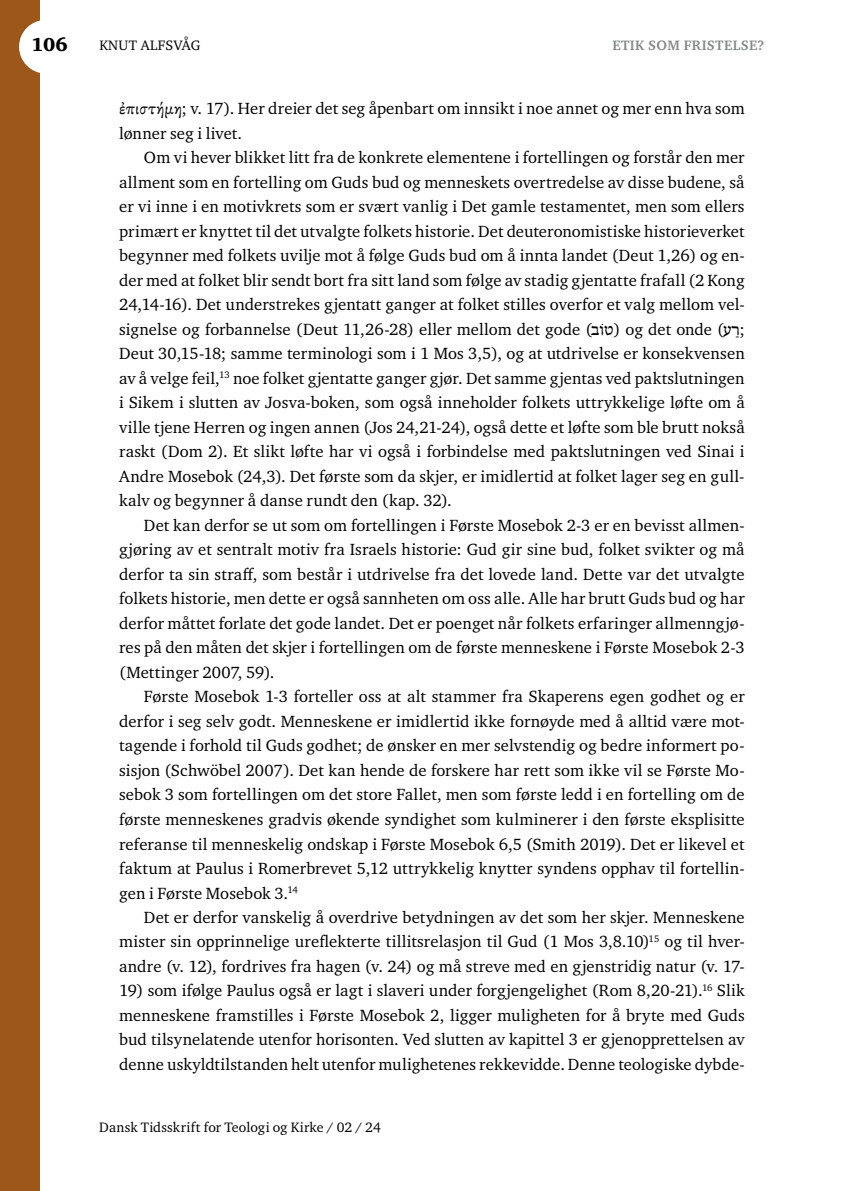
<style>
.page{position:relative;width:844px;height:1191px;background:#fff}
.page>*{position:absolute;margin:0;border:0;box-sizing:border-box;transform-origin:0 0}
.t1{font:900 19.25px "Charter ITC Std";color:#000}
.t2{font:16.62px/24.5px "Charter ITC Std";letter-spacing:.005em;color:#000;text-align:justify}
.t3{font:14px "Charter ITC Std";letter-spacing:.015em;color:#000}
.t4{font:700 14px "Charter ITC Std";letter-spacing:.025em;color:#86888a}
.s1{font-family:"SBL Greek"}
.s2{font-family:"SBL Hebrew"}
</style>
<div class="page">
<div style="left:0;top:0;width:40px;height:1191px;background:#9d5719"></div>
<div style="left:19px;top:20px;width:54px;height:54px;background:#fff;border-radius:50%"></div>
<p class="t1" style="left:31px;top:33px;width:38px">106</p>
<p class="t3" style="left:99px;top:37px;width:102px">KNUT ALFSVÅG</p>
<p class="t4" style="left:612px;top:37px;width:153px">ETIK SOM FRISTELSE?</p>
<p class="t2" style="left:119px;top:96px;width:627px"><span class="s1">ἐπιστήμη</span>; v. 17). Her dreier det seg åpenbart om innsikt i noe annet og mer enn hva som lønner seg i livet.</p>
<p class="t2" style="left:119px;top:145px;width:627px;text-indent:25px">Om vi hever blikket litt fra de konkrete elementene i fortellingen og forstår den mer allment som en fortelling om Guds bud og menneskets overtredelse av disse budene, så er vi inne i en motivkrets som er svært vanlig i Det gamle testamentet, men som ellers primært er knyttet til det utvalgte folkets historie. Det deuteronomistiske historieverket begynner med folkets uvilje mot å følge Guds bud om å innta landet (Deut 1,26) og en&shy;der med at folket blir sendt bort fra sitt land som følge av stadig gjentatte frafall (2 Kong 24,14-16). Det understrekes gjentatt ganger at folket stilles overfor et valg mellom vel&shy;signelse og forbannelse (Deut 11,26-28) eller mellom det gode ( <span class="s2">ובֹט</span> ( og det onde (<span class="s2">ע ַרַ</span> ; Deut 30,15-18; samme terminologi som i 1 Mos 3,5), og at utdrivelse er konsekvensen av å velge feil,<sup>13</sup> noe folket gjentatte ganger gjør. Det samme gjentas ved paktslutningen i Sikem i slutten av Josva-boken, som også inneholder folkets uttrykkelige løfte om å ville tjene Herren og ingen annen (Jos 24,21-24), også dette et løfte som ble brutt nokså raskt (Dom 2). Et slikt løfte har vi også i forbindelse med paktslutningen ved Sinai i Andre Mosebok (24,3). Det første som da skjer, er imidlertid at folket lager seg en gull&shy;kalv og begynner å danse rundt den (kap. 32).</p>
<p class="t2" style="left:119px;top:512px;width:627px;text-indent:25px">Det kan derfor se ut som om fortellingen i Første Mosebok 2-3 er en bevisst allmen&shy;gjøring av et sentralt motiv fra Israels historie: Gud gir sine bud, folket svikter og må derfor ta sin straff, som består i utdrivelse fra det lovede land. Dette var det utvalgte folkets historie, men dette er også sannheten om oss alle. Alle har brutt Guds bud og har derfor måttet forlate det gode landet. Det er poenget når folkets erfaringer allmenngjø&shy;res på den måten det skjer i fortellingen om de første menneskene i Første Mosebok 2-3 (Mettinger 2007, 59).</p>
<p class="t2" style="left:119px;top:684px;width:627px;text-indent:25px">Første Mosebok 1-3 forteller oss at alt stammer fra Skaperens egen godhet og er derfor i seg selv godt. Menneskene er imidlertid ikke fornøyde med å alltid være mot&shy;tagende i forhold til Guds godhet; de ønsker en mer selvstendig og bedre informert po&shy;sisjon (Schwöbel 2007). Det kan hende de forskere har rett som ikke vil se Første Mo&shy;sebok 3 som fortellingen om det store Fallet, men som første ledd i en fortelling om de første menneskenes gradvis økende syndighet som kulminerer i den første eksplisitte referanse til menneskelig ondskap i Første Mosebok 6,5 (Smith 2019). Det er likevel et faktum at Paulus i Romerbrevet 5,12 uttrykkelig knytter syndens opphav til fortellin&shy;gen i Første Mosebok 3.<sup>14</sup></p>
<p class="t2" style="left:119px;top:904px;width:627px;text-indent:25px">Det er derfor vanskelig å overdrive betydningen av det som her skjer. Menneskene mister sin opprinnelige ureflekterte tillitsrelasjon til Gud (1 Mos 3,8.10)<sup>15</sup> og til hver&shy;andre (v. 12), fordrives fra hagen (v. 24) og må streve med en gjenstridig natur (v. 17-</p>
<p class="t2" style="left:119px;top:978px;width:627px">19) som ifølge Paulus også er lagt i slaveri under forgjengelighet (Rom 8,20-21).<sup>16</sup> Slik menneskene framstilles i Første Mosebok 2, ligger muligheten for å bryte med Guds bud tilsynelatende utenfor horisonten. Ved slutten av kapittel 3 er gjenopprettelsen av denne uskyldtilstanden helt utenfor mulighetenes rekkevidde. Denne teologiske dybde-</p>
<p class="t3" style="left:99px;top:1118px;width:283px">Dansk Tidsskrift for Teologi og Kirke / 02 / 24</p>
</div>
